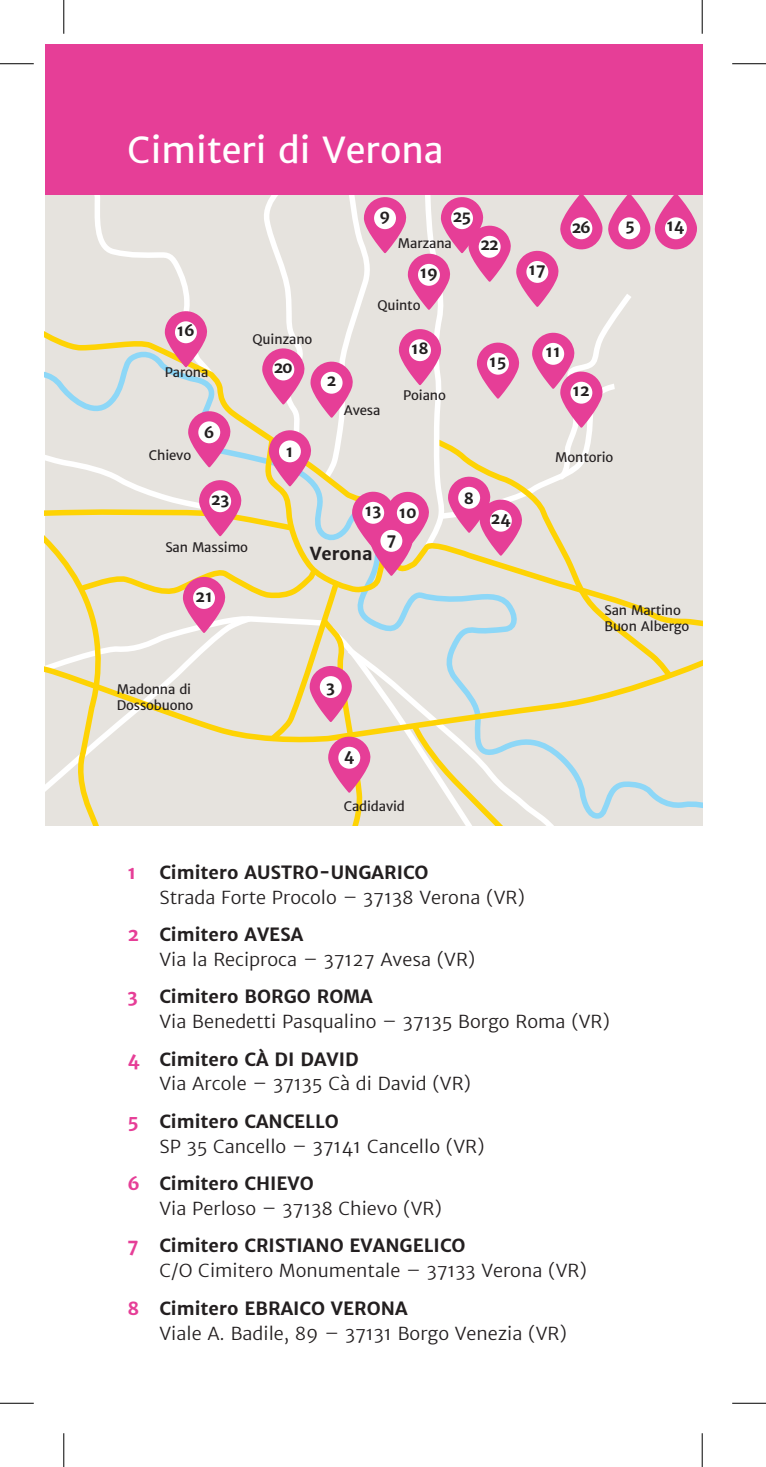
<style>
.page{position:relative;width:766px;height:1467px;background:#fff}
.page>*{position:absolute;margin:0;border:0;box-sizing:border-box;transform-origin:0 0}
.t1{font:36px "Merriweather Sans";color:#fff}
.t2{font:300 18px/37.6px "Merriweather Sans";color:#231f20}
.t3{font:700 18px/37.6px "Merriweather Sans";color:#231f20;text-align:center}
.t4{font:700 18px "Merriweather Sans";color:#e63e97}
.t5{font:700 17.55px "Merriweather Sans";letter-spacing:-.01em;color:#231f20}
.t6{font:700 15.53px "Merriweather Sans";letter-spacing:-.01em;color:#231f20}
.t7{font:13.28px/16px "Merriweather Sans";letter-spacing:-.01em;color:#231f20}
.s1{font-weight:700;color:#e63e97}
.s2{font-weight:700}
.s3{font-weight:300}
.s4{color:#e63e97}
</style>
<div class="page">
<div style="left:45px;top:45px;width:657px;height:198px;background:#e63e97"></div>
<svg style="left:45px;top:195px;width:657px;height:631px;background:#e7d7d1"></svg>
<hr style="left:0;top:63px;width:34px;height:1px;background:#000">
<hr style="left:731px;top:63px;width:34px;height:1px;background:#000">
<hr style="left:0;top:1403px;width:34px;height:1px;background:#000">
<hr style="left:731px;top:1403px;width:34px;height:1px;background:#000">
<hr style="left:63px;top:0;width:1px;height:34px;background:#000">
<hr style="left:63px;top:1433px;width:1px;height:34px;background:#000">
<hr style="left:701px;top:0;width:1px;height:34px;background:#000">
<hr style="left:701px;top:1433px;width:1px;height:34px;background:#000">
<h1 class="t1" style="left:128px;top:128px;width:317px">Cimiteri di Verona</h1>
<p class="t6" style="left:177px;top:321px;width:20px">16</p>
<p class="t7" style="left:165px;top:365px;width:45px">Parona</p>
<p class="t6" style="left:204px;top:423px;width:12px">6</p>
<p class="t7" style="left:252px;top:331px;width:61px">Quinzano</p>
<p class="t6" style="left:273px;top:358px;width:21px">20</p>
<p class="t6" style="left:379px;top:206px;width:12px">9</p>
<p class="t6" style="left:452px;top:207px;width:20px">25</p>
<p class="t7" style="left:397px;top:235px;width:55px">Marzana</p>
<p class="t6" style="left:480px;top:235px;width:21px">22</p>
<p class="t6" style="left:419px;top:263px;width:20px">19</p>
<p class="t6" style="left:528px;top:260px;width:19px">17</p>
<p class="t7" style="left:377px;top:297px;width:45px">Quinto</p>
<p class="t6" style="left:326px;top:371px;width:12px">2</p>
<p class="t7" style="left:343px;top:403px;width:38px">Avesa</p>
<p class="t6" style="left:411px;top:339px;width:19px">18</p>
<p class="t7" style="left:403px;top:387px;width:44px">Poiano</p>
<p class="t6" style="left:489px;top:352px;width:19px">15</p>
<p class="t6" style="left:545px;top:342px;width:16px">11</p>
<p class="t6" style="left:571px;top:217px;width:21px">26</p>
<p class="t6" style="left:625px;top:216px;width:11px">5</p>
<p class="t6" style="left:666px;top:216px;width:20px">14</p>
<p class="t6" style="left:572px;top:381px;width:19px">12</p>
<p class="t7" style="left:149px;top:447px;width:44px">Chievo</p>
<p class="t6" style="left:286px;top:442px;width:9px">1</p>
<p class="t7" style="left:555px;top:449px;width:60px">Montorio</p>
<p class="t6" style="left:211px;top:490px;width:20px">23</p>
<p class="t6" style="left:365px;top:501px;width:18px">13</p>
<p class="t6" style="left:398px;top:503px;width:20px">10</p>
<p class="t6" style="left:463px;top:488px;width:12px">8</p>
<p class="t6" style="left:490px;top:509px;width:22px">24</p>
<p class="t7" style="left:165px;top:539px;width:84px">San Massimo</p>
<p class="t5" style="left:309px;top:542px;width:64px">Verona</p>
<p class="t6" style="left:386px;top:529px;width:11px">7</p>
<p class="t6" style="left:195px;top:586px;width:19px">21</p>
<p class="t7" style="left:604px;top:603px;width:86px">San Martino<br>Buon Albergo</p>
<p class="t7" style="left:117px;top:681px;width:78px">Madonna di<br>Dossobuono</p>
<p class="t6" style="left:326px;top:678px;width:10px">3</p>
<p class="t6" style="left:343px;top:746px;width:12px">4</p>
<p class="t7" style="left:343px;top:798px;width:63px">Cadidavid</p>
<p class="t4" style="left:128px;top:861px;width:10px">1</p>
<p class="t3" style="left:159px;top:854px;width:270px">Cimitero AUSTRO-UNGARICO</p>
<p class="t2" style="left:128px;top:878px;width:398px;text-indent:32px">Strada Forte Procolo – 37138 Verona (VR)<br><span class="s1">2</span> <span class="s2">Cimitero AVESA</span></p>
<p class="t2" style="left:128px;top:941px;width:349px;text-indent:32px">Via la Reciproca – 37127 Avesa (VR)<br><span class="s1">3</span> <span class="s2">Cimitero BORGO ROMA</span></p>
<p class="t2" style="left:128px;top:1003px;width:483px;text-indent:32px">Via Benedetti Pasqualino – 37135 Borgo Roma (VR)<br><span class="s1">4</span> <span class="s2">Cimitero CÀ DI DAVID</span></p>
<p class="t2" style="left:128px;top:1065px;width:345px;text-indent:32px">Via Arcole – 37135 Cà di David (VR)<br><span class="s1">5</span> <span class="s2">Cimitero CANCELLO</span></p>
<p class="t2" style="left:128px;top:1127px;width:358px;text-indent:32px">SP 35 Cancello – 37141 Cancello (VR)<br><span class="s1">6</span> <span class="s2">Cimitero CHIEVO</span></p>
<p class="t3" style="left:128px;top:1190px;width:339px"><span class="s3">Via Perloso – 37138 Chievo (VR)<br></span><span class="s4">7</span> Cimitero CRISTIANO EVANGELICO</p>
<p class="t2" style="left:127px;top:1252px;width:460px;text-indent:32px">C/O Cimitero Monumentale – 37133 Verona (VR)<br><span class="s1">8</span> <span class="s2">Cimitero EBRAICO VERONA</span></p>
<p class="t2" style="left:159px;top:1314px;width:408px">Viale A. Badile, 89 – 37131 Borgo Venezia (VR)</p>
</div>
